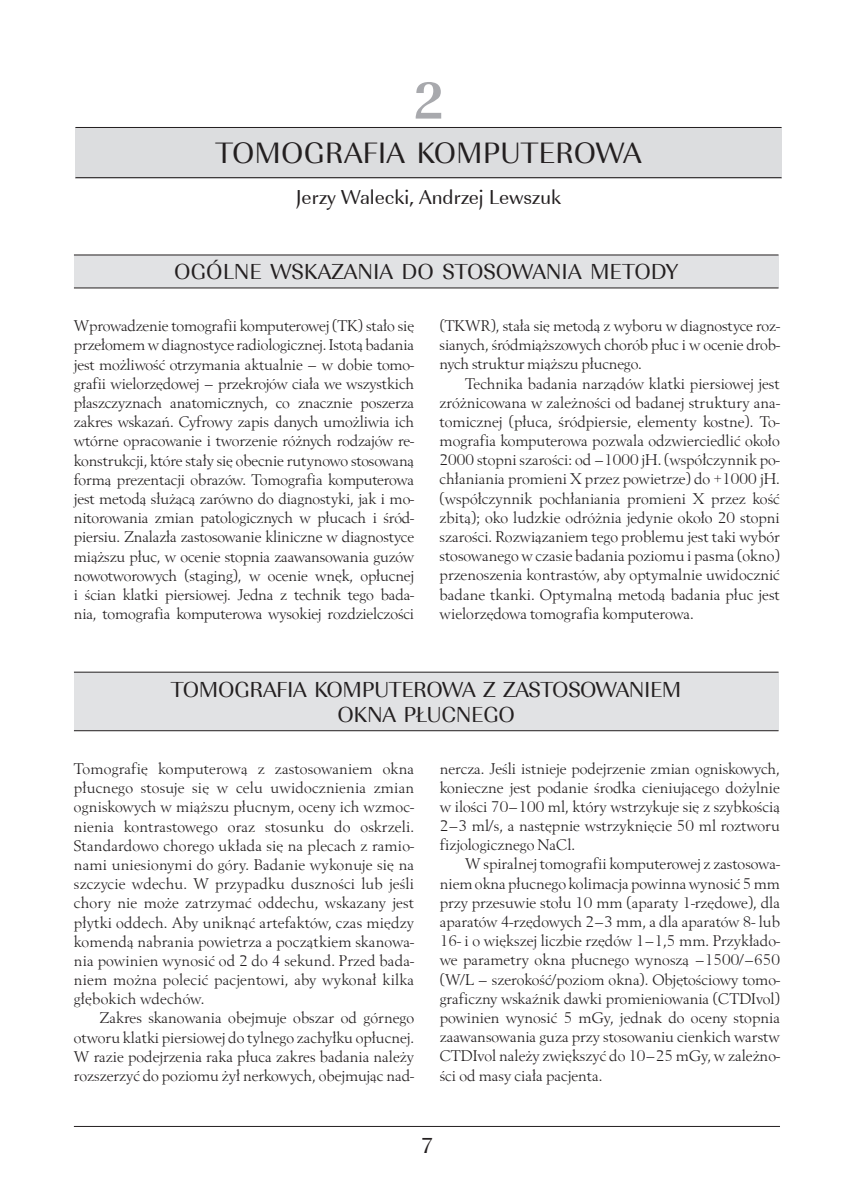
<style>
.page{position:relative;width:854px;height:1194px;background:#fff}
.page>*{position:absolute;margin:0;border:0;box-sizing:border-box;transform-origin:0 0}
.t1{font:700 54.3px "URW Imperial TCE";color:#a8a9ad}
.t2{font:30.45px "URW Imperial TCE";color:#231f20}
.t3{font:22.35px/25.7px "URW Imperial TCE";letter-spacing:-.02em;color:#231f20;text-align:center}
.t4{font:22.35px "URW Imperial TCE";color:#231f20}
.t5{font:20.85px "URW Imperial TCE";color:#231f20}
.t6{font:16.05px/19.2px "Berling TCE";color:#231f20;text-align:justify}
</style>
<div class="page">
<div style="left:75px;top:127px;width:706px;height:51px;background:#dcdddf"></div>
<hr style="left:75px;top:127px;width:706px;height:1px;background:#231f20">
<hr style="left:75px;top:177px;width:706px;height:1px;background:#231f20">
<hr style="left:74px;top:1126px;width:706px;height:1px;background:#231f20">
<div style="left:74px;top:255px;width:704px;height:33px;background:#e1e2e4"></div>
<hr style="left:74px;top:255px;width:704px;height:1px;background:#231f20">
<hr style="left:74px;top:288px;width:704px;height:1px;background:#231f20">
<div style="left:74px;top:672px;width:704px;height:59px;background:#e1e2e4"></div>
<hr style="left:74px;top:672px;width:704px;height:1px;background:#231f20">
<hr style="left:74px;top:730px;width:704px;height:1px;background:#231f20">
<h1 class="t1" style="left:413px;top:68px;width:32px">2</h1>
<h2 class="t2" style="left:215px;top:136px;width:428px">TOMOGRAFIA KOMPUTEROWA</h2>
<p class="t5" style="left:296px;top:185px;width:267px">Jerzy Walecki, Andrzej Lewszuk</p>
<h3 class="t4" style="left:174px;top:259px;width:506px">OGÓLNE WSKAZANIA DO STOSOWANIA METODY</h3>
<p class="t6" style="left:74px;top:317px;width:342px">Wprowadzenie tomografii komputerowej (TK) stało się przełomem w diagnostyce radiologicznej. Istotą badania jest możliwość otrzymania aktualnie – w dobie tomo&shy;grafii wielorzędowej – przekrojów ciała we wszystkich płaszczyznach anatomicznych, co znacznie poszerza zakres wskazań. Cyfrowy zapis danych umożliwia ich wtórne opracowanie i tworzenie różnych rodzajów re&shy;konstrukcji, które stały się obecnie rutynowo stosowaną formą prezentacji obrazów. Tomografia komputerowa jest metodą służącą zarówno do diagnostyki, jak i mo&shy;nitorowania zmian patologicznych w płucach i śród&shy;piersiu. Znalazła zastosowanie kliniczne w diagnostyce miąższu płuc, w ocenie stopnia zaawansowania guzów nowotworowych (staging), w ocenie wnęk, opłucnej i ścian klatki piersiowej. Jedna z technik tego bada&shy;nia, tomografia komputerowa wysokiej rozdzielczości</p>
<p class="t6" style="left:439px;top:316px;width:342px">(TKWR), stała się metodą z wyboru w diagnostyce roz&shy;sianych, śródmiąższowych chorób płuc i w ocenie drob&shy;nych struktur miąższu płucnego.</p>
<p class="t6" style="left:439px;top:374px;width:342px;text-indent:26px">Technika badania narządów klatki piersiowej jest zróżnicowana w zależności od badanej struktury ana&shy;tomicznej (płuca, śródpiersie, elementy kostne). To&shy;mografia komputerowa pozwala odzwierciedlić około 2000 stopni szarości: od –1000 jH. (współczynnik po&shy;chłaniania promieni X przez powietrze) do +1000 jH. (współczynnik pochłaniania promieni X przez kość zbitą); oko ludzkie odróżnia jedynie około 20 stopni szarości. Rozwiązaniem tego problemu jest taki wybór stosowanego w czasie badania poziomu i pasma (okno) przenoszenia kontrastów, aby optymalnie uwidocznić badane tkanki. Optymalną metodą badania płuc jest wielorzędowa tomografia komputerowa.</p>
<h3 class="t3" style="left:171px;top:677px;width:512px">TOMOGRAFIA KOMPUTEROWA Z ZASTOSOWANIEM<br>OKNA PŁUCNEGO</h3>
<p class="t6" style="left:74px;top:759px;width:342px">Tomografię komputerową z zastosowaniem okna płucnego stosuje się w celu uwidocznienia zmian ogniskowych w miąższu płucnym, oceny ich wzmoc&shy;nienia kontrastowego oraz stosunku do oskrzeli.<br>Standardowo chorego układa się na plecach z ramio&shy;nami uniesionymi do góry. Badanie wykonuje się na szczycie wdechu. W przypadku duszności lub jeśli chory nie może zatrzymać oddechu, wskazany jest płytki oddech. Aby uniknąć artefaktów, czas między komendą nabrania powietrza a początkiem skanowa&shy;nia powinien wynosić od 2 do 4 sekund. Przed bada&shy;niem można polecić pacjentowi, aby wykonał kilka głębokich wdechów.</p>
<p class="t6" style="left:74px;top:1009px;width:342px;text-indent:26px">Zakres skanowania obejmuje obszar od górnego otworu klatki piersiowej do tylnego zachyłku opłucnej.<br>W razie podejrzenia raka płuca zakres badania należy rozszerzyć do poziomu żył nerkowych, obejmując nad-</p>
<p class="t6" style="left:440px;top:759px;width:342px">nercza. Jeśli istnieje podejrzenie zmian ogniskowych, konieczne jest podanie środka cieniującego dożylnie w ilości 70–100 ml, który wstrzykuje się z szybkością 2–3 ml/s, a następnie wstrzyknięcie 50 ml roztworu fizjologicznego NaCl.</p>
<p class="t6" style="left:440px;top:855px;width:342px;text-indent:26px">W spiralnej tomografii komputerowej z zastosowa&shy;niem okna płucnego kolimacja powinna wynosić 5 mm przy przesuwie stołu 10 mm (aparaty 1-rzędowe), dla aparatów 4-rzędowych 2–3 mm, a dla aparatów 8- lub 16- i o większej liczbie rzędów 1–1,5 mm. Przykłado&shy;we parametry okna płucnego wynoszą –1500/–650 (W/L – szerokość/poziom okna). Objętościowy tomo&shy;graficzny wskaźnik dawki promieniowania (CTDIvol) powinien wynosić 5 mGy, jednak do oceny stopnia zaawansowania guza przy stosowaniu cienkich warstw CTDIvol należy zwiększyć do 10–25 mGy, w zależno&shy;ści od masy ciała pacjenta.</p>
<h3 class="t3" style="left:421px;top:1133px;width:14px">7</h3>
</div>
